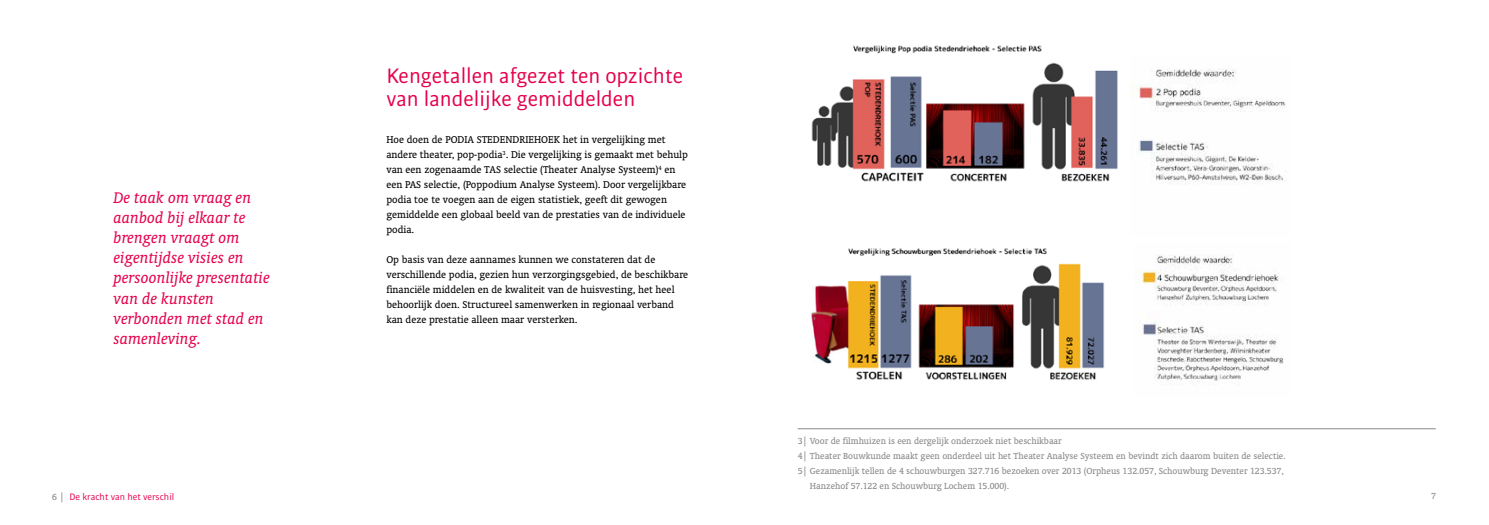
<style>
.page{position:relative;width:1489px;height:525px;background:#fff}
.page>*{position:absolute;margin:0;border:0;box-sizing:border-box;transform-origin:0 0}
.t1{font:22.5px/22.5px "Bulo Rounded";color:#e5004b}
.t2{font:italic 17.5px/20px "Oranda BT";color:#e5004b}
.t3{font:11.25px/15px "Oranda BT";color:#000}
.t4{font:10px "Oranda BT";color:#878787}
.t5{font:10px "Bulo Rounded";color:#e5004b}
.s1{font-family:"Oranda BT";color:#878787}
</style>
<div class="page">
<img style="left:811px;top:248px;width:294px;height:132px">
<img style="left:811px;top:45px;width:307px;height:137px">
<img style="left:1130px;top:69px;width:157px;height:116px">
<img style="left:1134px;top:254px;width:150px;height:131px">
<hr style="left:797px;top:428px;width:638px;height:1px;background:#878787">
<h2 class="t2" style="left:113px;top:188px;width:158px">De taak om vraag en aanbod bij elkaar te brengen vraagt om eigentijdse visies en persoonlijke presentatie van de kunsten verbonden met stad en samenleving.</h2>
<h1 class="t1" style="left:386px;top:65px;width:298px">Kengetallen afgezet ten opzichte van landelijke gemiddelden</h1>
<p class="t3" style="left:386px;top:132px;width:303px">Hoe doen de PODIA STEDENDRIEHOEK het in vergelijking met andere theater, pop-podia<sup>3</sup>. Die vergelijking is gemaakt met behulp van een zogenaamde TAS selectie (Theater Analyse Systeem)<sup>4</sup> en een PAS selectie, (Poppodium Analyse Systeem). Door vergelijkbare podia toe te voegen aan de eigen statistiek, geeft dit gewogen gemiddelde een globaal beeld van de prestaties van de individuele podia.</p>
<p class="t3" style="left:386px;top:252px;width:303px">Op basis van deze aannames kunnen we constateren dat de verschillende podia, gezien hun verzorgingsgebied, de beschikbare financiële middelen en de kwaliteit van de huisvesting, het heel behoorlijk doen. Structureel samenwerken in regionaal verband kan deze prestatie alleen maar versterken.</p>
<p class="t4" style="left:797px;top:434px;width:265px">3| Voor de filmhuizen is een dergelijk onderzoek niet beschikbaar</p>
<p class="t4" style="left:797px;top:449px;width:489px">4| Theater Bouwkunde maakt geen onderdeel uit het Theater Analyse Systeem en bevindt zich daarom buiten de selectie.</p>
<p class="t4" style="left:797px;top:464px;width:487px">5| Gezamenlijk tellen de 4 schouwburgen 327.716 bezoeken over 2013 (Orpheus 132.057, Schouwburg Deventer 123.537,</p>
<p class="t4" style="left:810px;top:479px;width:201px">Hanzehof 57.122 en Schouwburg Lochem 15.000).</p>
<p class="t5" style="left:52px;top:490px;width:123px"><span class="s1">6 |</span> De kracht van het verschil</p>
<p class="t4" style="left:1430px;top:490px;width:6px">7</p>
</div>
